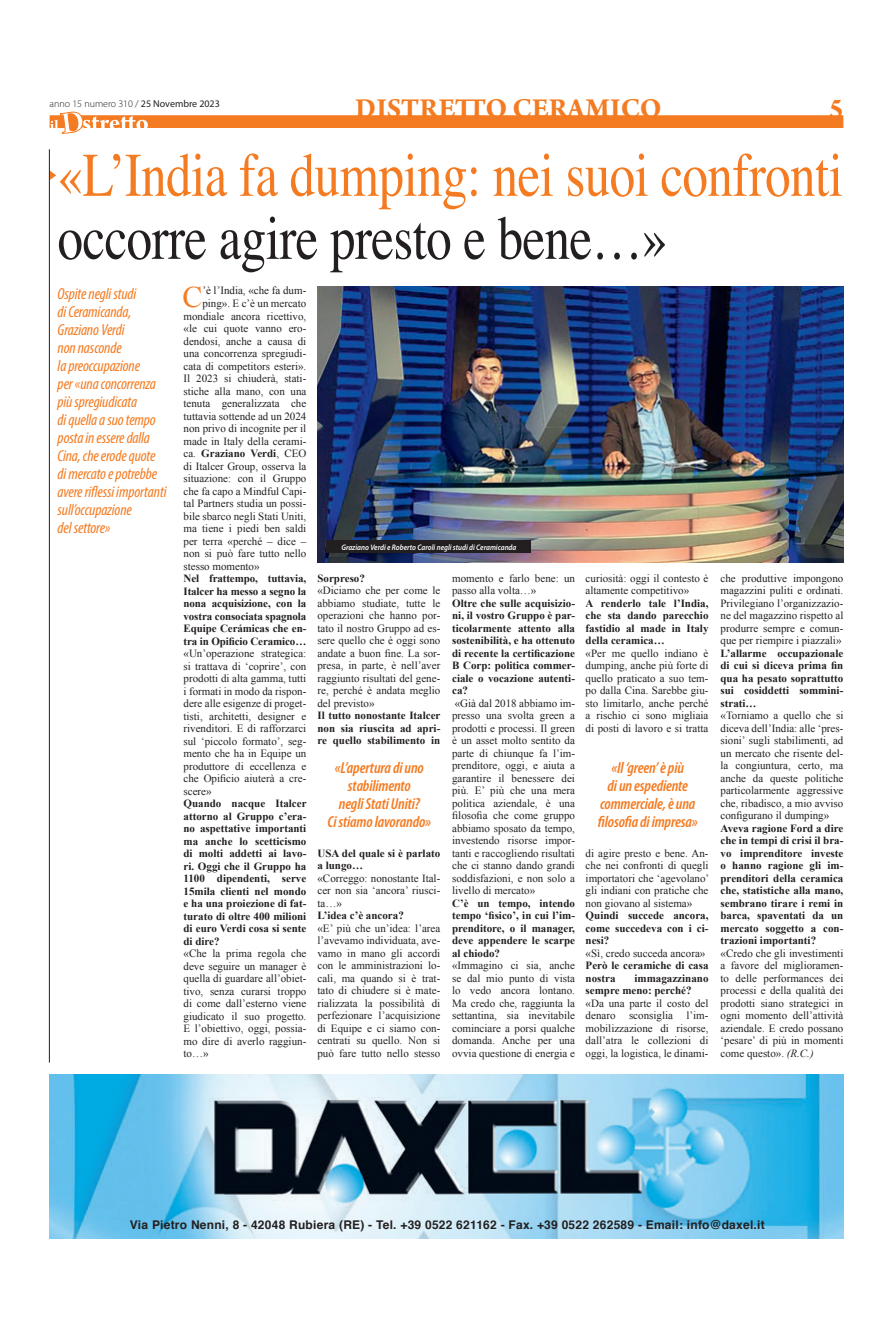
<style>
.page{position:relative;width:893px;height:1333px;background:#fff}
.page>*{position:absolute;margin:0;border:0;box-sizing:border-box;transform-origin:0 0}
.t1{font:62px "Times";letter-spacing:-.01em;color:#f47b21;scale:.82 1}
.t2{font:62px "Times";letter-spacing:-.01em;color:#231f20;scale:.82 1}
.t3{font:29.9px "Times New Roman";color:#f47b21}
.t4{font:700 29px "Arno Pro";color:#f47b21}
.t5{font:italic condensed 16px/18px "Myriad Pro";letter-spacing:-.01em;color:#f47b21}
.t6{font:italic 600 condensed 16px/18px "Myriad Pro";letter-spacing:-.01em;color:#f47b21;text-align:center}
.t7{font:700 12px "Helvetica";letter-spacing:.02em;color:#231f20}
.t8{font:11px/12.5px "Times New Roman";color:#231f20;text-align:justify}
.t9{font:700 11px/12.5px "Times New Roman";color:#231f20;text-align:justify}
.t10{font:300 10px "Myriad Pro";color:#231f20}
.t11{font:italic 600 8px "Myriad Pro";color:#fff;scale:.9 1}
.s1{font-weight:400}
.s2{font-style:italic}
</style>
<div class="page">
<div style="left:50px;top:115px;width:793px;height:13px;background:#f47b21"></div>
<svg style="left:50px;top:111px;width:98px;height:23px"></svg>
<img style="left:50px;top:1074px;width:793px;height:164px">
<svg style="left:50px;top:171px;width:6px;height:9px"></svg>
<hr style="left:49px;top:149px;width:1px;height:913px;background:#231f20">
<img style="left:318px;top:287px;width:525px;height:275px">
<div style="left:327px;top:540px;width:204px;height:12px;background:#231f20"></div>
<p class="t10" style="left:50px;top:98px;width:172px">anno 15 numero 310 / <span class="s1">25 Novembre 2023</span></p>
<h3 class="t4" style="left:355px;top:91px;width:308px">DISTRETTO CERAMICO</h3>
<h3 class="t4" style="left:829px;top:91px;width:16px">5</h3>
<h1 class="t1" style="left:58px;top:117px;width:959px">«L’India fa dumping: nei suoi confronti</h1>
<h1 class="t2" style="left:58px;top:180px;width:745px">occorre agire presto e bene…»</h1>
<p class="t5" style="left:58px;top:284px;width:110px">Ospite negli studi<br>di Ceramicanda,<br>Graziano Verdi<br>non nasconde<br>la preoccupazione<br>per «una concorrenza più spregiudicata<br>di quella a suo tempo posta in essere dalla<br>Cina, che erode quote di mercato e potrebbe avere riflessi importanti sull’occupazione<br>del settore»</p>
<h2 class="t3" style="left:182px;top:280px;width:21px">C</h2>
<p class="t8" style="left:202px;top:284px;width:105px">’è l’India, «che fa dum-</p>
<p class="t8" style="left:202px;top:297px;width:105px">ping». E c’è un mercato</p>
<p class="t8" style="left:184px;top:309px;width:124px">mondiale ancora ricettivo,</p>
<p class="t8" style="left:184px;top:322px;width:124px">«le cui quote vanno ero-</p>
<p class="t8" style="left:184px;top:334px;width:124px">dendosi, anche a causa di</p>
<p class="t8" style="left:184px;top:347px;width:124px">una concorrenza spregiudi-</p>
<p class="t8" style="left:184px;top:359px;width:124px">cata di competitors esteri».</p>
<p class="t8" style="left:184px;top:372px;width:124px">Il 2023 si chiuderà, stati-</p>
<p class="t8" style="left:184px;top:384px;width:124px">stiche alla mano, con una</p>
<p class="t8" style="left:184px;top:397px;width:124px">tenuta generalizzata che</p>
<p class="t8" style="left:184px;top:409px;width:124px">tuttavia sottende ad un 2024</p>
<p class="t8" style="left:184px;top:422px;width:124px">non privo di incognite per il</p>
<p class="t8" style="left:184px;top:434px;width:124px">made in Italy della cerami-</p>
<p class="t9" style="left:184px;top:447px;width:124px"><span class="s1">ca.</span> Graziano Verdi<span class="s1">, CEO</span></p>
<p class="t8" style="left:184px;top:459px;width:124px">di Italcer Group, osserva la</p>
<p class="t8" style="left:184px;top:472px;width:124px">situazione: con il Gruppo</p>
<p class="t8" style="left:184px;top:484px;width:124px">che fa capo a Mindful Capi-</p>
<p class="t8" style="left:184px;top:497px;width:124px">tal Partners studia un possi-</p>
<p class="t8" style="left:184px;top:509px;width:124px">bile sbarco negli Stati Uniti,</p>
<p class="t8" style="left:184px;top:522px;width:124px">ma tiene i piedi ben saldi</p>
<p class="t8" style="left:184px;top:534px;width:124px">per terra «perché – dice –</p>
<p class="t8" style="left:184px;top:547px;width:124px">non si può fare tutto nello</p>
<p class="t8" style="left:184px;top:559px;width:78px">stesso momento»</p>
<p class="t9" style="left:184px;top:572px;width:124px">Nel frattempo, tuttavia, Italcer ha messo a segno la nona acquisizione, con la vostra consociata spagnola Equipe Cerámicas che en&shy;tra in Opificio Ceramico…</p>
<p class="t8" style="left:184px;top:647px;width:124px">«Un’operazione strategica: si trattava di ‘coprire’, con prodotti di alta gamma, tutti i formati in modo da rispon&shy;dere alle esigenze di proget&shy;tisti, architetti, designer e rivenditori. E di rafforzarci sul ‘piccolo formato’, seg&shy;mento che ha in Equipe un produttore di eccellenza e che Opificio aiuterà a cre&shy;scere»</p>
<p class="t9" style="left:184px;top:796px;width:125px">Quando nacque Italcer attorno al Gruppo c’era&shy;no aspettative importanti ma anche lo scetticismo di molti addetti ai lavo&shy;ri. Oggi che il Gruppo ha 1100 dipendenti, serve 15mila clienti nel mondo e ha una proiezione di fat&shy;turato di oltre 400 milioni di euro Verdi cosa si sente di dire?</p>
<p class="t8" style="left:184px;top:947px;width:124px">«Che la prima regola che deve seguire un manager è quella di guardare all’obiet&shy;tivo, senza curarsi troppo di come dall’esterno viene giudicato il suo progetto.<br>E l’obiettivo, oggi, possia&shy;mo dire di averlo raggiun&shy;to…»</p>
<p class="t11" style="left:341px;top:541px;width:196px">Graziano Verdi e Roberto Caroli negli studi di Ceramicanda</p>
<p class="t8" style="left:586px;top:571px;width:124px">curiosità: oggi il contesto è altamente competitivo»</p>
<p class="t9" style="left:586px;top:596px;width:124px">A renderlo tale l’India, che sta dando parecchio fastidio al made in Italy della ceramica…</p>
<p class="t8" style="left:586px;top:646px;width:124px">«Per me quello indiano è dumping, anche più forte di quello praticato a suo tem&shy;po dalla Cina. Sarebbe giu&shy;sto limitarlo, anche perché a rischio ci sono migliaia di posti di lavoro e si tratta</p>
<p class="t8" style="left:452px;top:571px;width:124px">momento e farlo bene: un passo alla volta…»</p>
<p class="t9" style="left:452px;top:596px;width:124px">Oltre che sulle acquisizio&shy;ni, il vostro Gruppo è par&shy;ticolarmente attento alla sostenibilità, e ha ottenuto di recente la certificazione B Corp: politica commer&shy;ciale o vocazione autenti&shy;ca?</p>
<p class="t8" style="left:452px;top:696px;width:124px">«Già dal 2018 abbiamo im&shy;presso una svolta green a prodotti e processi. Il green è un asset molto sentito da parte di chiunque fa l’im&shy;prenditore, oggi, e aiuta a garantire il benessere dei più. E’ più che una mera politica aziendale, è una filosofia che come gruppo abbiamo sposato da tempo, investendo risorse impor&shy;tanti e raccogliendo risultati che ci stanno dando grandi soddisfazioni, e non solo a livello di mercato»</p>
<p class="t9" style="left:452px;top:896px;width:124px">C’è un tempo, intendo tempo ‘fisico’, in cui l’im&shy;prenditore, o il manager, deve appendere le scarpe al chiodo?</p>
<p class="t8" style="left:452px;top:959px;width:124px">«Immagino ci sia, anche se dal mio punto di vista lo vedo ancora lontano.<br>Ma credo che, raggiunta la settantina, sia inevitabile cominciare a porsi qualche domanda. Anche per una ovvia questione di energia e</p>
<p class="t9" style="left:317px;top:571px;width:49px">Sorpreso?</p>
<p class="t8" style="left:317px;top:584px;width:124px">«Diciamo che per come le abbiamo studiate, tutte le operazioni che hanno por&shy;tato il nostro Gruppo ad es&shy;sere quello che è oggi sono andate a buon fine. La sor&shy;presa, in parte, è nell’aver raggiunto risultati del gene&shy;re, perché è andata meglio del previsto»</p>
<p class="t9" style="left:317px;top:709px;width:125px">Il tutto nonostante Italcer non sia riuscita ad apri&shy;re quello stabilimento in</p>
<h3 class="t6" style="left:328px;top:759px;width:105px">«L’apertura di uno stabilimento<br>negli Stati Uniti?<br>Ci stiamo lavorando»</h3>
<h3 class="t6" style="left:598px;top:758px;width:101px">«Il ‘green’ è più<br>di un espediente commerciale, è una filosofia di impresa»</h3>
<p class="t8" style="left:586px;top:846px;width:125px">di agire presto e bene. An&shy;che nei confronti di quegli importatori che ‘agevolano’ gli indiani con pratiche che non giovano al sistema»</p>
<p class="t9" style="left:586px;top:909px;width:124px">Quindi succede ancora, come succedeva con i ci&shy;nesi?</p>
<p class="t8" style="left:586px;top:946px;width:121px">«Sì, credo succeda ancora»</p>
<p class="t9" style="left:586px;top:959px;width:124px">Però le ceramiche di casa nostra</p>
<p class="t9" style="left:317px;top:846px;width:124px">USA del quale si è parlato a lungo…</p>
<p class="t8" style="left:317px;top:871px;width:124px">«Correggo: nonostante Ital&shy;cer non sia ‘ancora’ riusci&shy;ta…»</p>
<p class="t9" style="left:317px;top:909px;width:88px">L’idea c’è ancora?</p>
<p class="t8" style="left:317px;top:921px;width:124px">«E’ più che un’idea: l’area l’avevamo individuata, ave&shy;vamo in mano gli accordi con le amministrazioni lo&shy;cali, ma quando si è trat&shy;tato di chiudere si è mate&shy;rializzata la possibilità di perfezionare l’acquisizione di Equipe e ci siamo con&shy;centrati su quello. Non si può fare tutto nello stesso</p>
<p class="t9" style="left:586px;top:971px;width:124px;text-indent:49px">immagazzinano sempre meno: perché?</p>
<p class="t8" style="left:586px;top:996px;width:124px">«Da una parte il costo del denaro sconsiglia l’im&shy;mobilizzazione di risorse, dall’atra le collezioni di oggi, la logistica, le dinami-</p>
<p class="t8" style="left:720px;top:571px;width:124px">che produttive impongono magazzini puliti e ordinati.<br>Privilegiano l’organizzazio&shy;ne del magazzino rispetto al produrre sempre e comun&shy;que per riempire i piazzali»</p>
<p class="t9" style="left:720px;top:646px;width:124px">L’allarme occupazionale di cui si diceva prima fin qua ha pesato soprattutto sui cosiddetti sommini&shy;strati…</p>
<p class="t8" style="left:720px;top:709px;width:124px">«Torniamo a quello che si diceva dell’India: alle ‘pres&shy;sioni’ sugli stabilimenti, ad un mercato che risente del&shy;la congiuntura, certo, ma anche da queste politiche particolarmente aggressive che, ribadisco, a mio avviso configurano il dumping»</p>
<p class="t9" style="left:720px;top:821px;width:124px">Aveva ragione Ford a dire che in tempi di crisi il bra&shy;vo imprenditore investe o hanno ragione gli im&shy;prenditori della ceramica che, statistiche alla mano, sembrano tirare i remi in barca, spaventati da un mercato soggetto a con&shy;trazioni importanti?</p>
<p class="t8" style="left:720px;top:946px;width:124px">«Credo che gli investimenti a favore del miglioramen&shy;to delle performances dei processi e della qualità dei prodotti siano strategici in ogni momento dell’attività aziendale. E credo possano ‘pesare’ di più in momenti come questo». <span class="s2">(R.C.)</span></p>
<p class="t7" style="left:130px;top:1215px;width:636px">Via Pietro Nenni, 8 - 42048 Rubiera (RE) - Tel. +39 0522 621162 - Fax. +39 0522 262589 - Email: info@daxel.it</p>
</div>
